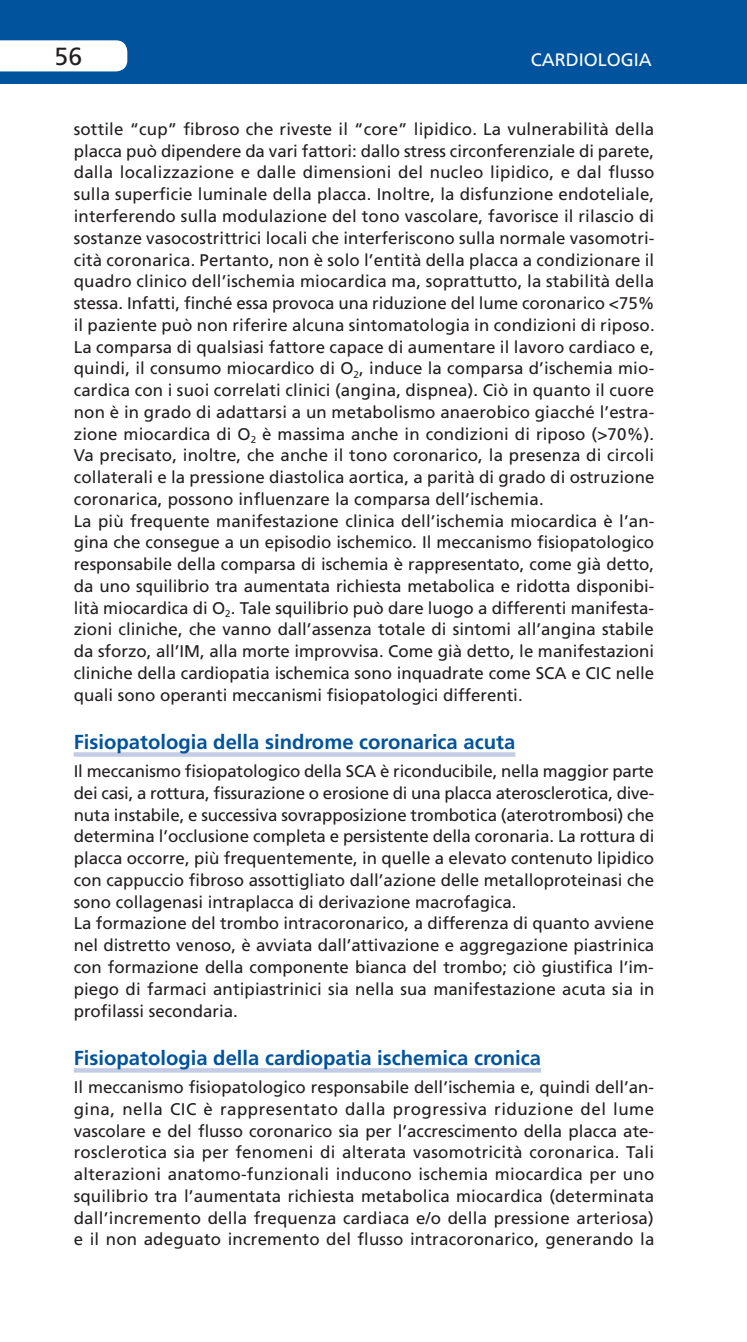
<style>
.page{position:relative;width:747px;height:1342px;background:#fff}
.page>*{position:absolute;margin:0;border:0;box-sizing:border-box;transform-origin:0 0}
.t1{font:24.75px "Frutiger LT Std";color:#231f20}
.t2{font:700 20.25px "Frutiger LT Std";color:#01539e}
.t3{font:18px "Frutiger LT Std";color:#fff}
.t4{font:16.88px/21.8px "Frutiger LT Std";color:#231f20}
</style>
<div class="page">
<div style="left:737px;top:0;width:10px;height:84px;background:#01539e"></div>
<div style="left:0;top:0;width:737px;height:84px;background:#01539e"></div>
<div style="left:0;top:40px;width:127px;height:31px;background:#fff"></div>
<div style="left:74px;top:752px;width:441px;height:5px;background:#c3cbe5"></div>
<hr style="left:74px;top:1068px;width:467px;height:4px;background:#c3cbe5">
<h1 class="t1" style="left:55px;top:42px;width:29px">56</h1>
<p class="t3" style="left:531px;top:49px;width:122px">CARDIOLOGIA</p>
<p class="t4" style="left:74px;top:118px;width:582px">sottile “cup” fibroso che riveste il “core” lipidico. La vulnerabilità della placca può dipendere da vari fattori: dallo stress circonferenziale di parete, dalla localizzazione e dalle dimensioni del nucleo lipidico, e dal flusso sulla superficie luminale della placca. Inoltre, la disfunzione endoteliale, interferendo sulla modulazione del tono vascolare, favorisce il rilascio di sostanze vasocostrittrici locali che interferiscono sulla normale vasomotri&shy;cità coronarica. Pertanto, non è solo l’entità della placca a condizionare il quadro clinico dell’ischemia miocardica ma, soprattutto, la stabilità della stessa. Infatti, finché essa provoca una riduzione del lume coronarico &lt;75% il paziente può non riferire alcuna sintomatologia in condizioni di riposo.<br>La comparsa di qualsiasi fattore capace di aumentare il lavoro cardiaco e, quindi, il consumo miocardico di O<sub>2</sub>, induce la comparsa d’ischemia mio&shy;cardica con i suoi correlati clinici (angina, dispnea). Ciò in quanto il cuore non è in grado di adattarsi a un metabolismo anaerobico giacché l’estra&shy;zione miocardica di O<sub>2</sub> è massima anche in condizioni di riposo (&gt;70%).<br>Va precisato, inoltre, che anche il tono coronarico, la presenza di circoli collaterali e la pressione diastolica aortica, a parità di grado di ostruzione coronarica, possono influenzare la comparsa dell’ischemia.<br>La più frequente manifestazione clinica dell’ischemia miocardica è l’an&shy;gina che consegue a un episodio ischemico. Il meccanismo fisiopatologico responsabile della comparsa di ischemia è rappresentato, come già detto, da uno squilibrio tra aumentata richiesta metabolica e ridotta disponibi&shy;lità miocardica di O<sub>2</sub>. Tale squilibrio può dare luogo a differenti manifesta&shy;zioni cliniche, che vanno dall’assenza totale di sintomi all’angina stabile da sforzo, all’IM, alla morte improvvisa. Come già detto, le manifestazioni cliniche della cardiopatia ischemica sono inquadrate come SCA e CIC nelle quali sono operanti meccanismi fisiopatologici differenti.</p>
<p class="t2" style="left:74px;top:730px;width:443px">Fisiopatologia della sindrome coronarica acuta</p>
<p class="t4" style="left:74px;top:760px;width:582px">Il meccanismo fisiopatologico della SCA è riconducibile, nella maggior parte dei casi, a rottura, fissurazione o erosione di una placca aterosclerotica, dive&shy;nuta instabile, e successiva sovrapposizione trombotica (aterotrombosi) che determina l’occlusione completa e persistente della coronaria. La rottura di placca occorre, più frequentemente, in quelle a elevato contenuto lipidico con cappuccio fibroso assottigliato dall’azione delle metalloproteinasi che sono collagenasi intraplacca di derivazione macrofagica.<br>La formazione del trombo intracoronarico, a differenza di quanto avviene nel distretto venoso, è avviata dall’attivazione e aggregazione piastrinica con formazione della componente bianca del trombo; ciò giustifica l’im&shy;piego di farmaci antipiastrinici sia nella sua manifestazione acuta sia in profilassi secondaria.</p>
<p class="t2" style="left:74px;top:1046px;width:469px">Fisiopatologia della cardiopatia ischemica cronica</p>
<p class="t4" style="left:74px;top:1076px;width:582px;text-align:justify">Il meccanismo fisiopatologico responsabile dell’ischemia e, quindi dell’an&shy;gina, nella CIC è rappresentato dalla progressiva riduzione del lume vascolare e del flusso coronarico sia per l’accrescimento della placca ate&shy;rosclerotica sia per fenomeni di alterata vasomotricità coronarica. Tali alterazioni anatomo-funzionali inducono ischemia miocardica per uno squilibrio tra l’aumentata richiesta metabolica miocardica (determinata dall’incremento della frequenza cardiaca e/o della pressione arteriosa) e il non adeguato incremento del flusso intracoronarico, generando la</p>
</div>
